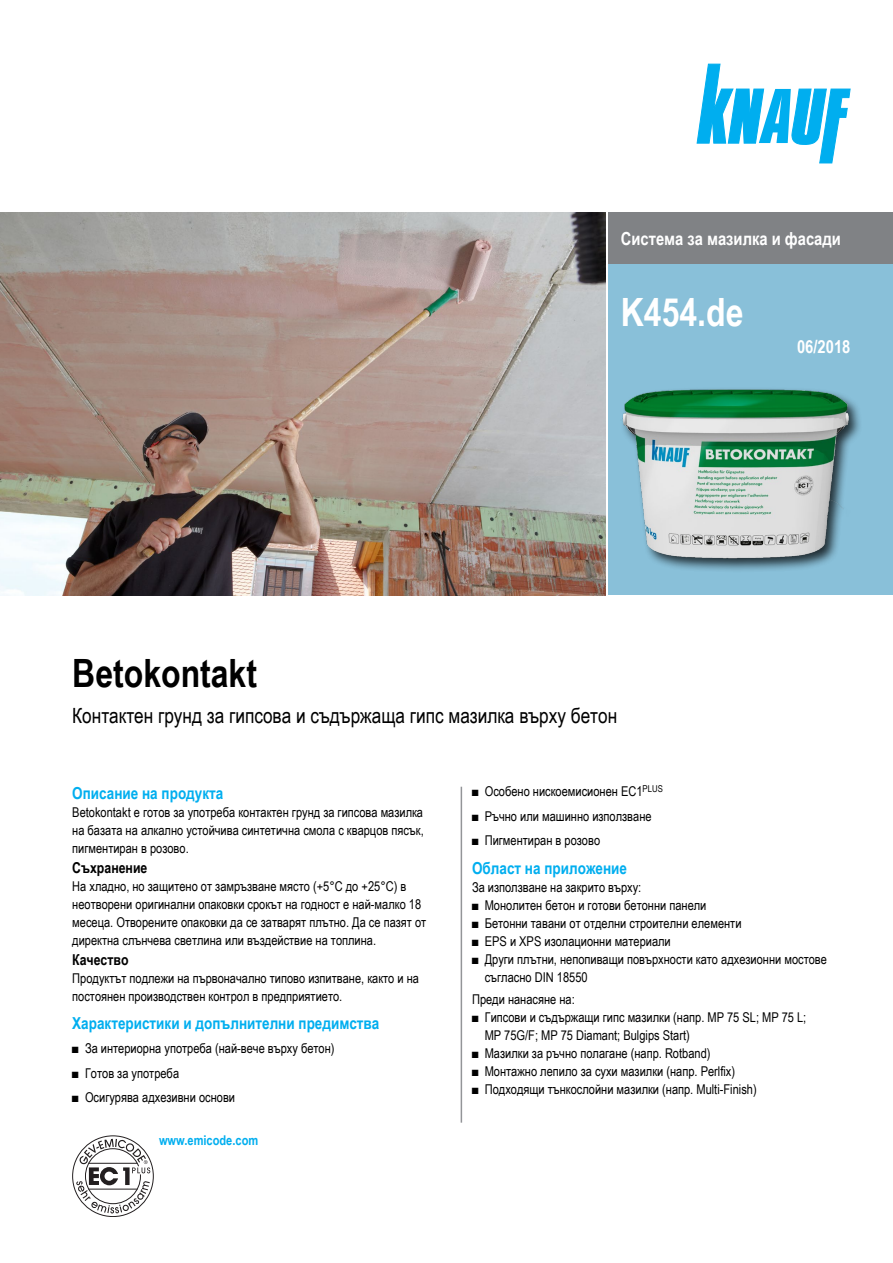
<style>
.page{position:relative;width:893px;height:1263px;background:#fff}
.page>*{position:absolute;margin:0;border:0;box-sizing:border-box;transform-origin:0 0}
.t1{font:700 39px "Arial Narrow";color:#000}
.t2{font:700 39px "Arial Narrow";color:#fff}
.t3{font:21px "Arial Narrow";color:#000}
.t4{font:700 18px "Arial Narrow";color:#fff}
.t5{font:700 16.5px "Arial Narrow";color:#00aeef}
.t6{font:700 15px "Arial Narrow";color:#000}
.t7{font:13.5px/18px "Arial Narrow";color:#000}
.t8{font:700 13.5px "Arial Narrow";color:#00aeef}
</style>
<div class="page">
<div style="left:608px;top:213px;width:285px;height:382px;background:#89c0d9"></div>
<div style="left:608px;top:213px;width:285px;height:51px;background:#808285"></div>
<div style="left:620px;top:387px;width:243px;height:186px;background:#000;opacity:.75"></div>
<img style="left:621px;top:387px;width:229px;height:186px">
<img style="left:0;top:213px;width:606px;height:382px">
<svg style="left:697px;top:64px;width:153px;height:99px"></svg>
<div style="left:72px;top:1135px;width:82px;height:82px;border:1px solid #231f20;border-radius:50%"></div>
<svg style="left:76px;top:1139px;width:74px;height:74px"></svg>
<hr style="left:461px;top:787px;width:1px;height:336px;background:#939598">
<h3 class="t4" style="left:621px;top:225px;width:222px">Система за мазилка и фасади</h3>
<h1 class="t2" style="left:621px;top:282px;width:124px">K454.de</h1>
<h3 class="t4" style="left:797px;top:333px;width:55px">06/2018</h3>
<h1 class="t1" style="left:72px;top:644px;width:186px">Betokontakt</h1>
<h2 class="t3" style="left:72px;top:700px;width:546px">Контактен грунд за гипсова и съдържаща гипс мазилка върху бетон</h2>
<p class="t5" style="left:72px;top:780px;width:153px">Описание на продукта</p>
<p class="t7" style="left:72px;top:802px;width:353px;text-align:justify">Betokontakt е готов за употреба контактен грунд за гипсова мазилка на базата на алкално устойчива синтетична смола с кварцов пясък, пигментиран в розово.</p>
<p class="t6" style="left:72px;top:856px;width:77px">Съхранение</p>
<p class="t7" style="left:72px;top:876px;width:355px">На хладно, но защитено от замръзване място (+5°C до +25°C) в неотворени оригинални опаковки срокът на годност е най-малко 18 месеца. Отворените опаковки да се затварят плътно. Да се пазят от директна слънчева светлина или въздействие на топлина.</p>
<p class="t6" style="left:72px;top:948px;width:58px">Качество</p>
<p class="t7" style="left:72px;top:968px;width:348px">Продуктът подлежи на първоначално типово изпитване, както и на постоянен производствен контрол в предприятието.</p>
<p class="t5" style="left:72px;top:1011px;width:309px">Характеристики и допълнителни предимства</p>
<p class="t7" style="left:72px;top:1039px;width:264px">■ За интериорна употреба (най-вече върху бетон)</p>
<p class="t7" style="left:72px;top:1063px;width:108px">■ Готов за употреба</p>
<p class="t7" style="left:72px;top:1088px;width:164px">■ Осигурява адхезивни основи</p>
<p class="t8" style="left:159px;top:1130px;width:101px">www.emicode.com</p>
<p class="t7" style="left:472px;top:782px;width:192px">■ Особено нискоемисионен EC1<sup>PLUS</sup></p>
<p class="t7" style="left:472px;top:806px;width:181px">■ Ръчно или машинно използване</p>
<p class="t7" style="left:472px;top:831px;width:130px">■ Пигментиран в розово</p>
<p class="t5" style="left:472px;top:855px;width:157px">Област на приложение</p>
<p class="t7" style="left:472px;top:877px;width:171px">За използване на закрито върху:</p>
<p class="t7" style="left:472px;top:895px;width:236px">■ Монолитен бетон и готови бетонни панели</p>
<p class="t7" style="left:472px;top:913px;width:271px">■ Бетонни тавани от отделни строителни елементи</p>
<p class="t7" style="left:472px;top:931px;width:200px">■ EPS и XPS изолационни материали</p>
<p class="t7" style="left:485px;top:949px;width:344px;text-indent:-13px">■ Други плътни, непопиващи повърхности като адхезионни мостове съгласно DIN 18550</p>
<p class="t7" style="left:472px;top:990px;width:104px">Преди нанасяне на:</p>
<p class="t7" style="left:485px;top:1008px;width:323px;text-indent:-13px">■ Гипсови и съдържащи гипс мазилки (напр. MP 75 SL; MP 75 L;<br>MP 75G/F; MP 75 Diamant; Bulgips Start)</p>
<p class="t7" style="left:472px;top:1044px;width:240px">■ Мазилки за ръчно полагане (напр. Rotband)</p>
<p class="t7" style="left:472px;top:1062px;width:265px">■ Монтажно лепило за сухи мазилки (напр. Perlfix)</p>
<p class="t7" style="left:472px;top:1080px;width:286px">■ Подходящи тънкослойни мазилки (напр. Multi-Finish)</p>
</div>
